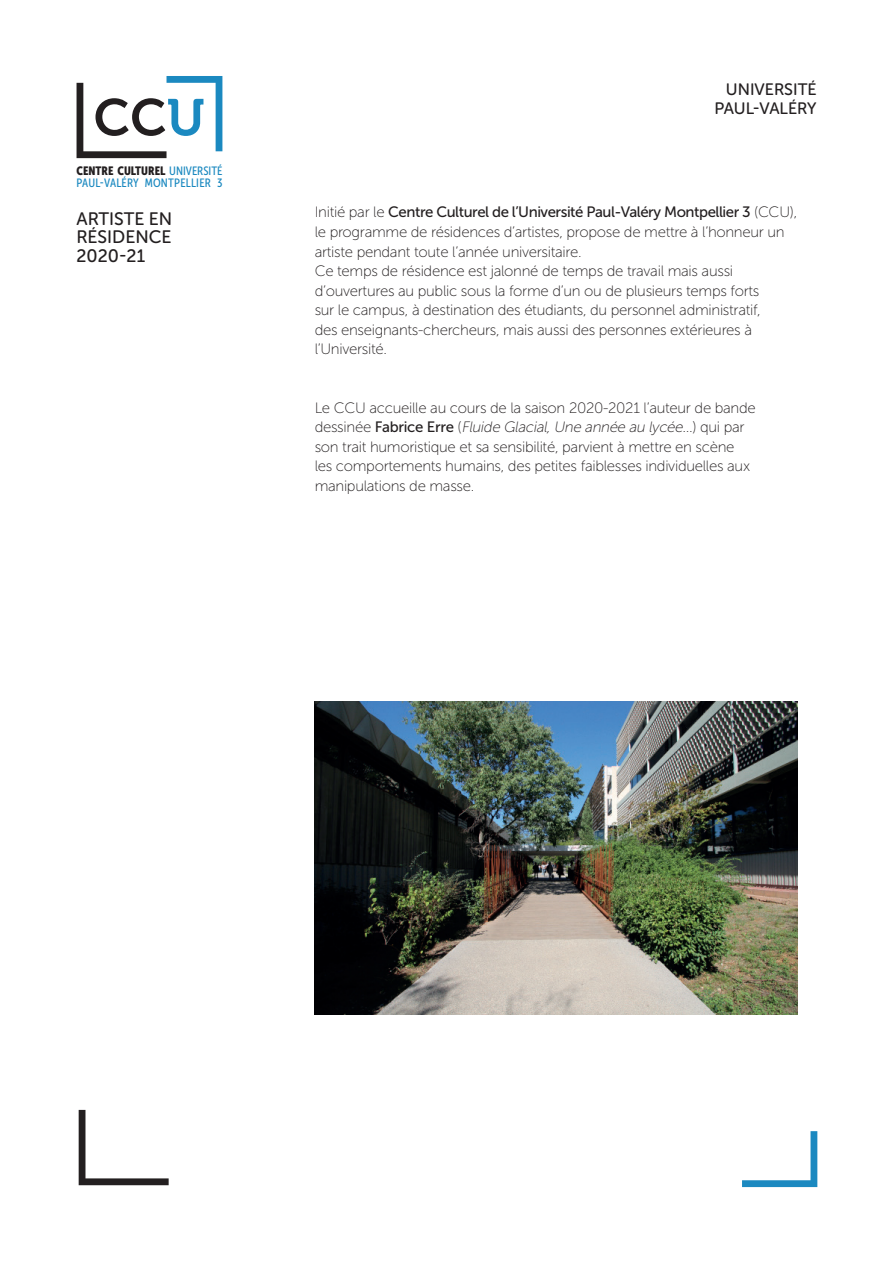
<style>
.page{position:relative;width:893px;height:1263px;background:#fff}
.page>*{position:absolute;margin:0;border:0;box-sizing:border-box;transform-origin:0 0}
.t1{font:18px/18.5px "Museo Sans Rounded 500";color:#231f20;text-align:justify}
.t2{font:16.5px/18.5px "Museo Sans Rounded 500";color:#231f20;text-align:right}
.t3{font:15px/19.5px "Museo Sans 100";letter-spacing:-.02em;color:#231f20}
.t4{font:15px "Museo Sans 500";letter-spacing:-.03em;color:#231f20}
.t5{font:12px "Museo Sans Cond 900";color:#231f20}
.t6{font:12px "Museo Sans Cond 500";letter-spacing:.02em;color:#1b89c0}
.s1{font-family:"Museo Sans Cond 500";color:#1b89c0}
.s2{font-family:"Museo Sans 100"}
.s3{font-family:"Museo Sans 500"}
.s4{font-style:italic}
</style>
<div class="page">
<img style="left:315px;top:702px;width:482px;height:312px">
<svg style="left:77px;top:76px;width:145px;height:82px"></svg>
<svg style="left:742px;top:1131px;width:75px;height:56px"></svg>
<svg style="left:79px;top:1110px;width:90px;height:75px"></svg>
<p class="t5" style="left:77px;top:164px;width:147px">CENTRE CULTUREL <span class="s1">UNIVERSITÉ</span></p>
<p class="t6" style="left:77px;top:177px;width:147px">PAUL-VALÉRY MONTPELLIER 3</p>
<p class="t1" style="left:77px;top:209px;width:97px">ARTISTE EN RÉSIDENCE 2020-21</p>
<p class="t2" style="left:715px;top:80px;width:104px">UNIVERSITÉ<br>PAUL-VALÉRY</p>
<p class="t4" style="left:315px;top:204px;width:484px"><span class="s2">Initié par le</span> Centre Culturel de l’Université Paul-Valéry Montpellier 3 <span class="s2">(CCU),</span></p>
<p class="t3" style="left:315px;top:222px;width:472px">le programme de résidences d’artistes, propose de mettre à l’honneur un artiste pendant toute l’année universitaire.<br>Ce temps de résidence est jalonné de temps de travail mais aussi d’ouvertures au public sous la forme d’un ou de plusieurs temps forts<br>sur le campus, à destination des étudiants, du personnel administratif, des enseignants-chercheurs, mais aussi des personnes extérieures à l’Université.</p>
<p class="t3" style="left:315px;top:398px;width:443px">Le CCU accueille au cours de la saison 2020-2021 l’auteur de bande d ess i n ée <span class="s3">Fa b ri ce E rre</span> ( <span class="s4">Fluide Glacial,Une année au lycée...</span>) q u i pa r son trait humoristique et sa sensibilité, parvient à mettre en scène les comportements humains, des petites faiblesses individuelles aux manipulations de masse.</p>
</div>
